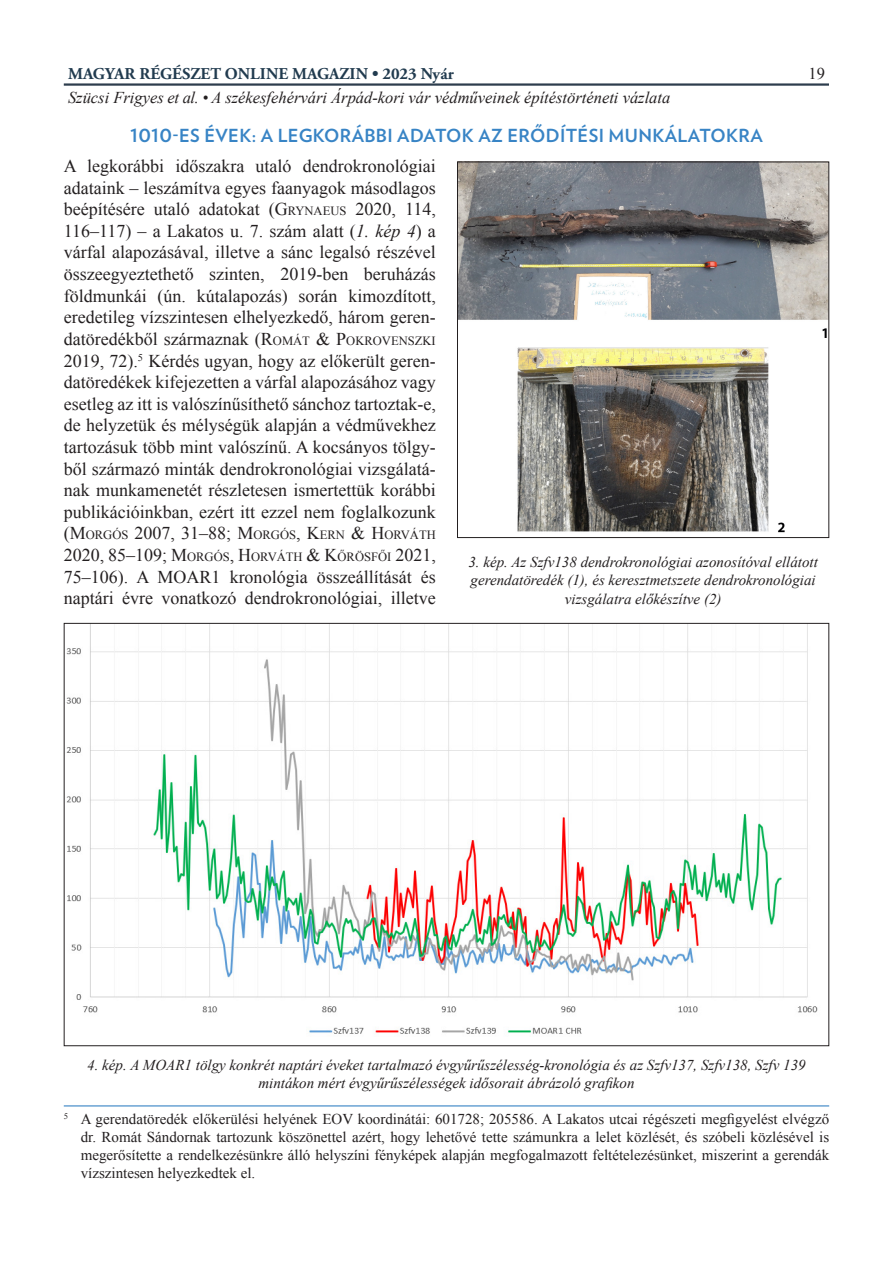
<style>
.page{position:relative;width:893px;height:1263px;background:#fff}
.page>*{position:absolute;margin:0;border:0;box-sizing:border-box;transform-origin:0 0}
.cikk_szoveg_print{font:18px/21.6px "Times New Roman";color:#231f20;text-align:justify}
.alcim{font:700 18px "Verlag";letter-spacing:.02em;color:#3884c5}
.t1{font:italic 16.5px "Times New Roman";color:#231f20}
.t2{font:700 16.5px "Adobe Garamond Pro";color:#213b4f}
.t3{font:16.5px "Times New Roman";color:#231f20}
.labjegyzet{font:15px/18px "Times New Roman";color:#231f20;text-align:justify}
.kepala{font:italic 15px/18px "Times New Roman";color:#231f20;text-align:center}
.cikk_szoveg_print-2{font:12.6px/21.6px "Times New Roman";color:#231f20}
.s1{font-style:inherit}
.s2{font-size:12.6px}
.s3{font-style:italic}
.s4{font-size:18px}
</style>
<div class="page">
<hr style="left:64px;top:83px;width:765px;height:3px;background:#2d3d4d">
<hr style="left:64px;top:1105px;width:765px;height:1px;background:#3884c5">
<img style="left:459px;top:164px;width:368px;height:369px">
<div style="left:457px;top:162px;width:372px;height:376px;border:1px solid #231f20"></div>
<img style="left:66px;top:625px;width:752px;height:409px">
<p class="t2" style="left:68px;top:65px;width:387px">MAGYAR RÉGÉSZET ONLINE MAGAZIN • 2023 Nyár</p>
<p class="t1" style="left:68px;top:87px;width:604px">Szücsi Frigyes et al. • A székesfehérvári Árpád-kori vár védműveinek építéstörténeti vázlata</p>
<p class="t3" style="left:808px;top:62px;width:18px">19</p>
<p class="alcim" style="left:130px;top:121px;width:634px">1010-ES ÉVEK: A LEGKORÁBBI ADATOK AZ ERŐDÍTÉSI MUNKÁLATOKRA</p>
<p class="cikk_szoveg_print" style="left:64px;top:155px;width:374px">A legkorábbi időszakra utaló dendrokronológiai adataink – leszámítva egyes faanyagok másodlagos beépítésére utaló adatokat (<span class="s1">G</span><span class="s2">RYNAEUS</span> 2020, 114, 116–117) – a Lakatos u. 7. szám alatt (<span class="s3">1. kép 4</span>) a várfal alapozásával, illetve a sánc legalsó részével összeegyeztethető szinten, 2019-ben beruházás földmunkái (ún. kútalapozás) során kimozdított, eredetileg vízszintesen elhelyezkedő, három geren&shy;datöredékből származnak (<span class="s1">R</span><span class="s2">OMÁT</span> <span class="s1">&amp; P</span><span class="s2">OKROVENSZKI </span>2019, 72).<sup>5</sup> Kérdés ugyan, hogy az előkerült geren&shy;datöredékek kifejezetten a várfal alapozásához vagy esetleg az itt is valószínűsíthető sánchoz tartoztak-e, de helyzetük és mélységük alapján a védművekhez tartozásuk több mint valószínű. A kocsányos tölgy&shy;ből származó minták dendrokronológiai vizsgálatá&shy;nak munkamenetét részletesen ismertettük korábbi publikációinkban, ezért itt ezzel nem foglalkozunk</p>
<p class="cikk_szoveg_print-2" style="left:64px;top:524px;width:374px"><span class="s4">(</span><span class="s4">M</span>ORGÓS <span class="s4">2007, 31–88;</span> <span class="s4">M</span>ORGÓS<span class="s4">, K</span>ERN <span class="s4">&amp; H</span>ORVÁTH<br><span class="s4">2020, 85–109;</span> <span class="s4">M</span>ORGÓS<span class="s4">, H</span>ORVÁTH <span class="s4">&amp; K</span>ŐRÖSFŐI <span class="s4">2021,</span></p>
<p class="cikk_szoveg_print" style="left:64px;top:565px;width:374px">75–106). A MOAR1 kronológia összeállítását és naptári évre vonatkozó dendrokronológiai, illetve</p>
<p class="kepala" style="left:468px;top:553px;width:351px">3. kép. Az Szfv138 dendrokronológiai azonosítóval ellátott gerendatöredék (1), és keresztmetszete dendrokronológiai vizsgálatra előkészítve (2)</p>
<p class="kepala" style="left:87px;top:1055px;width:720px">4. kép. A MOAR1 tölgy konkrét naptári éveket tartalmazó évgyűrűszélesség-kronológia és az Szfv137, Szfv138, Szfv 139 mintákon mért évgyűrűszélességek idősorait ábrázoló grafikon</p>
<p class="labjegyzet" style="left:81px;top:1110px;width:750px;text-indent:-17px"><sup>5</sup> A gerendatöredék előkerülési helyének EOV koordinátái: 601728; 205586. A Lakatos utcai régészeti megfigyelést elvégző dr. Romát Sándornak tartozunk köszönettel azért, hogy lehetővé tette számunkra a lelet közlését, és szóbeli közlésével is megerősítette a rendelkezésünkre álló helyszíni fényképek alapján megfogalmazott feltételezésünket, miszerint a gerendák vízszintesen helyezkedtek el.</p>
</div>
